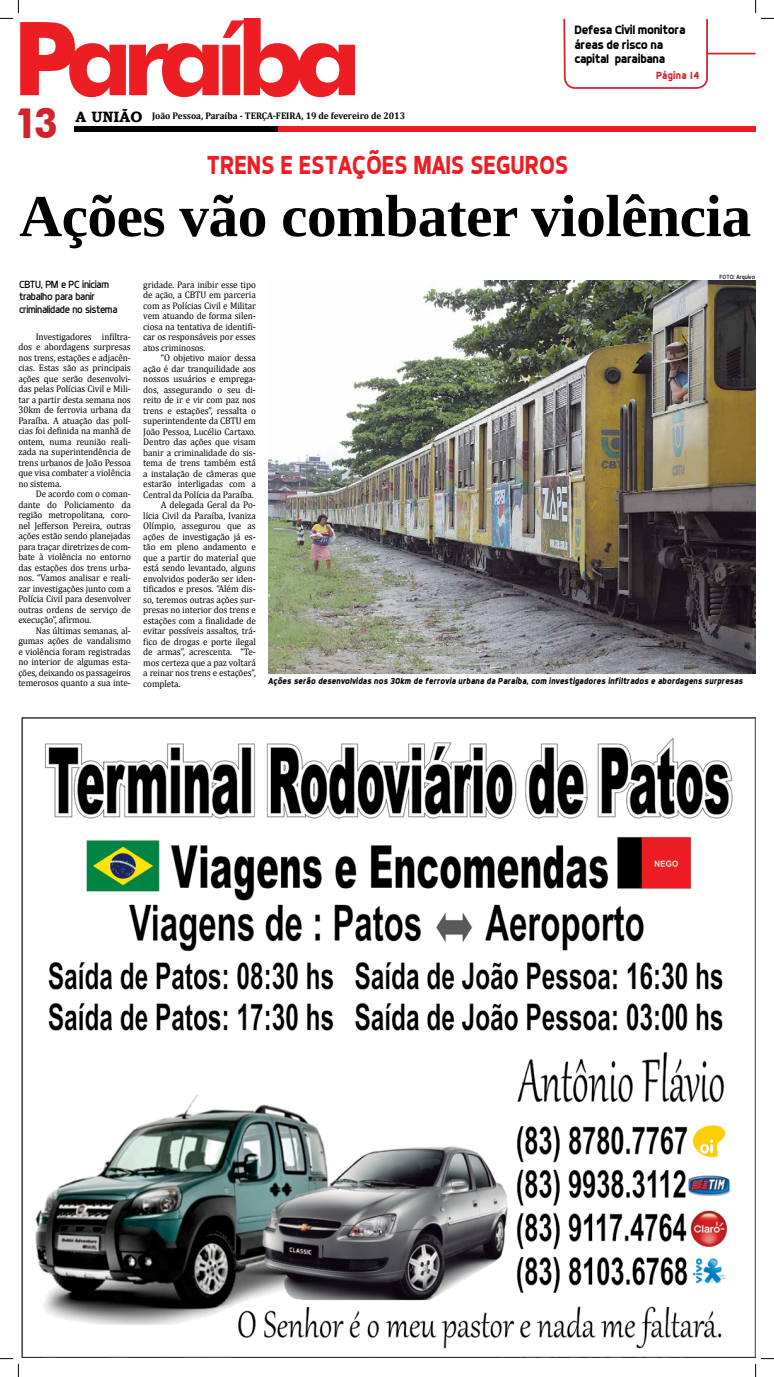
<style>
.page{position:relative;width:774px;height:1377px;background:#fff}
.page>*{position:absolute;margin:0;border:0;box-sizing:border-box;transform-origin:0 0}
.t1{font:700 59.5px "Liberation Serif";letter-spacing:-.01em;color:#000}
.t2{font:700 42px "Futura BT";color:#d2232a;scale:.9 1}
.t3{font:700 26.25px "Dyno";letter-spacing:-.01em;color:#ed1d24;scale:.9 1}
.t4{font:700 12.25px/14.7px "Dyno";letter-spacing:-.03em;color:#000}
.t5{font:10.5px/12.6px "Dyno";letter-spacing:-.03em;color:#000}
.t6{font:700 10.5px "Dyno";letter-spacing:.02em;color:#d2232a;scale:.95 1}
.t7{font:9.62px "Cambria";letter-spacing:-.01em;color:#000;scale:.95 1}
.t8{font:700 9.62px "Cambria";color:#000;scale:.95 1}
.t9{font:italic 700 8.75px "Dyno";letter-spacing:.01em;color:#000;scale:.95 1}
.t10{font:6.12px "Dyno";color:#000}
.s1{font-family:"Bookman Old Style";font-size:14.96px}
</style>
<div class="page">
<div style="left:74px;top:126px;width:204px;height:5px;background:#000"></div>
<div style="left:278px;top:126px;width:477px;height:5px;background:#ed1d24"></div>
<hr style="left:706px;top:53px;width:49px;height:1px;background:#d2232a">
<svg style="left:562px;top:19px;width:146px;height:113px"></svg>
<img style="left:268px;top:280px;width:487px;height:393px">
<img style="left:21px;top:717px;width:734px;height:640px">
<svg style="left:0;top:0;width:355px;height:97px"></svg>
<svg style="left:0;top:1358px;width:19px;height:18px"></svg>
<svg style="left:755px;top:0;width:18px;height:19px"></svg>
<svg style="left:754px;top:1357px;width:19px;height:19px"></svg>
<p class="t2" style="left:15px;top:97px;width:49px">13</p>
<p class="t8" style="left:75px;top:109px;width:348px"><span class="s1">A UNIÃO</span> João Pessoa, Paraíba - TERÇA-FEIRA, 19 de fevereiro de 2013</p>
<p class="t4" style="left:574px;top:22px;width:113px">Defesa Civil monitora áreas de risco na capital paraibana</p>
<p class="t6" style="left:656px;top:69px;width:47px">Página 14</p>
<p class="t3" style="left:206px;top:149px;width:403px">trens e estações mais seguros</p>
<p class="t1" style="left:19px;top:176px;width:733px">Ações vão combater violência</p>
<p class="t5" style="left:19px;top:277px;width:100px">CBTU, PM e PC iniciam trabalho para banir criminalidade no sistema</p>
<p class="t10" style="left:719px;top:273px;width:37px">Foto: Arquivo</p>
<p class="t7" style="left:143px;top:278px;width:120px">gridade. Para inibir esse tipo</p>
<p class="t7" style="left:143px;top:289px;width:120px">de ação, a CBTU em parceria</p>
<p class="t7" style="left:143px;top:299px;width:120px">com as Polícias Civil e Militar</p>
<p class="t7" style="left:143px;top:310px;width:120px">vem atuando de forma silen-</p>
<p class="t7" style="left:143px;top:320px;width:120px">ciosa na tentativa de identifi-</p>
<p class="t7" style="left:143px;top:331px;width:120px">car os responsáveis por esses</p>
<p class="t7" style="left:143px;top:341px;width:67px">atos criminosos.</p>
<p class="t7" style="left:161px;top:352px;width:102px">“O objetivo maior dessa</p>
<p class="t7" style="left:143px;top:362px;width:120px">ação é dar tranquilidade aos</p>
<p class="t7" style="left:143px;top:373px;width:120px">nossos usuários e emprega-</p>
<p class="t7" style="left:143px;top:383px;width:120px">dos, assegurando o seu di-</p>
<p class="t7" style="left:143px;top:394px;width:120px">reito de ir e vir com paz nos</p>
<p class="t7" style="left:143px;top:404px;width:120px">trens e estações”, ressalta o</p>
<p class="t7" style="left:143px;top:415px;width:120px">superintendente da CBTU em</p>
<p class="t7" style="left:143px;top:425px;width:120px">João Pessoa, Lucélio Cartaxo.</p>
<p class="t7" style="left:143px;top:436px;width:120px">Dentro das ações que visam</p>
<p class="t7" style="left:143px;top:446px;width:120px">banir a criminalidade do sis-</p>
<p class="t7" style="left:143px;top:457px;width:120px">tema de trens também está</p>
<p class="t7" style="left:143px;top:467px;width:120px">a instalação de câmeras que</p>
<p class="t7" style="left:143px;top:478px;width:120px">estarão interligadas com a</p>
<p class="t7" style="left:143px;top:488px;width:118px">Central da Polícia da Paraíba.</p>
<p class="t7" style="left:161px;top:499px;width:102px">A delegada Geral da Po-</p>
<p class="t7" style="left:143px;top:509px;width:120px">lícia Civil da Paraíba, Ivaniza</p>
<p class="t7" style="left:143px;top:520px;width:120px">Olímpio, assegurou que as</p>
<p class="t7" style="left:143px;top:530px;width:120px">ações de investigação já es-</p>
<p class="t7" style="left:143px;top:541px;width:120px">tão em pleno andamento e</p>
<p class="t7" style="left:143px;top:551px;width:120px">que a partir do material que</p>
<p class="t7" style="left:143px;top:562px;width:120px">está sendo levantado, alguns</p>
<p class="t7" style="left:143px;top:572px;width:120px">envolvidos poderão ser iden-</p>
<p class="t7" style="left:143px;top:583px;width:120px">tificados e presos. “Além dis-</p>
<p class="t7" style="left:143px;top:593px;width:120px">so, teremos outras ações sur-</p>
<p class="t7" style="left:143px;top:604px;width:120px">presas no interior dos trens e</p>
<p class="t7" style="left:143px;top:614px;width:120px">estações com a finalidade de</p>
<p class="t7" style="left:143px;top:625px;width:120px">evitar possíveis assaltos, trá-</p>
<p class="t7" style="left:143px;top:635px;width:120px">fico de drogas e porte ilegal</p>
<p class="t7" style="left:143px;top:646px;width:120px">de armas”, acrescenta. “Te-</p>
<p class="t7" style="left:143px;top:656px;width:120px">mos certeza que a paz voltará</p>
<p class="t7" style="left:143px;top:667px;width:120px">a reinar nos trens e estações”,</p>
<p class="t7" style="left:143px;top:677px;width:41px">completa.</p>
<p class="t9" style="left:268px;top:675px;width:501px">Ações serão desenvolvidas nos 30km de ferrovia urbana da Paraíba, com investigadores infiltrados e abordagens surpresas</p>
<p class="t7" style="left:36px;top:330px;width:102px">Investigadores infiltra-</p>
<p class="t7" style="left:18px;top:341px;width:120px">dos e abordagens surpresas</p>
<p class="t7" style="left:18px;top:351px;width:120px">nos trens, estações e adjacên-</p>
<p class="t7" style="left:18px;top:362px;width:120px">cias. Estas são as principais</p>
<p class="t7" style="left:18px;top:372px;width:120px">ações que serão desenvolvi-</p>
<p class="t7" style="left:18px;top:383px;width:120px">das pelas Polícias Civil e Mili-</p>
<p class="t7" style="left:18px;top:393px;width:120px">tar a partir desta semana nos</p>
<p class="t7" style="left:18px;top:404px;width:120px">30km de ferrovia urbana da</p>
<p class="t7" style="left:18px;top:414px;width:120px">Paraíba. A atuação das polí-</p>
<p class="t7" style="left:18px;top:425px;width:120px">cias foi definida na manhã de</p>
<p class="t7" style="left:18px;top:435px;width:120px">ontem, numa reunião reali-</p>
<p class="t7" style="left:18px;top:446px;width:120px">zada na superintendência de</p>
<p class="t7" style="left:18px;top:456px;width:120px">trens urbanos de João Pessoa</p>
<p class="t7" style="left:18px;top:467px;width:120px">que visa combater a violência</p>
<p class="t7" style="left:18px;top:477px;width:47px">no sistema.</p>
<p class="t7" style="left:36px;top:488px;width:102px">De acordo com o coman-</p>
<p class="t7" style="left:18px;top:498px;width:120px">dante do Policiamento da</p>
<p class="t7" style="left:18px;top:509px;width:120px">região metropolitana, coro-</p>
<p class="t7" style="left:18px;top:519px;width:120px">nel Jefferson Pereira, outras</p>
<p class="t7" style="left:18px;top:530px;width:120px">ações estão sendo planejadas</p>
<p class="t7" style="left:18px;top:540px;width:120px">para traçar diretrizes de com-</p>
<p class="t7" style="left:18px;top:551px;width:120px">bate à violência no entorno</p>
<p class="t7" style="left:18px;top:561px;width:120px">das estações dos trens urba-</p>
<p class="t7" style="left:18px;top:572px;width:120px">nos. “Vamos analisar e reali-</p>
<p class="t7" style="left:18px;top:582px;width:120px">zar investigações junto com a</p>
<p class="t7" style="left:18px;top:593px;width:120px">Polícia Civil para desenvolver</p>
<p class="t7" style="left:18px;top:603px;width:120px">outras ordens de serviço de</p>
<p class="t7" style="left:18px;top:614px;width:78px">execução”, afirmou.</p>
<p class="t7" style="left:36px;top:624px;width:102px">Nas últimas semanas, al-</p>
<p class="t7" style="left:18px;top:635px;width:120px">gumas ações de vandalismo</p>
<p class="t7" style="left:18px;top:645px;width:120px">e violência foram registradas</p>
<p class="t7" style="left:18px;top:656px;width:120px">no interior de algumas esta-</p>
<p class="t7" style="left:18px;top:666px;width:120px">ções, deixando os passageiros</p>
<p class="t7" style="left:18px;top:677px;width:120px">temerosos quanto a sua inte-</p>
</div>
